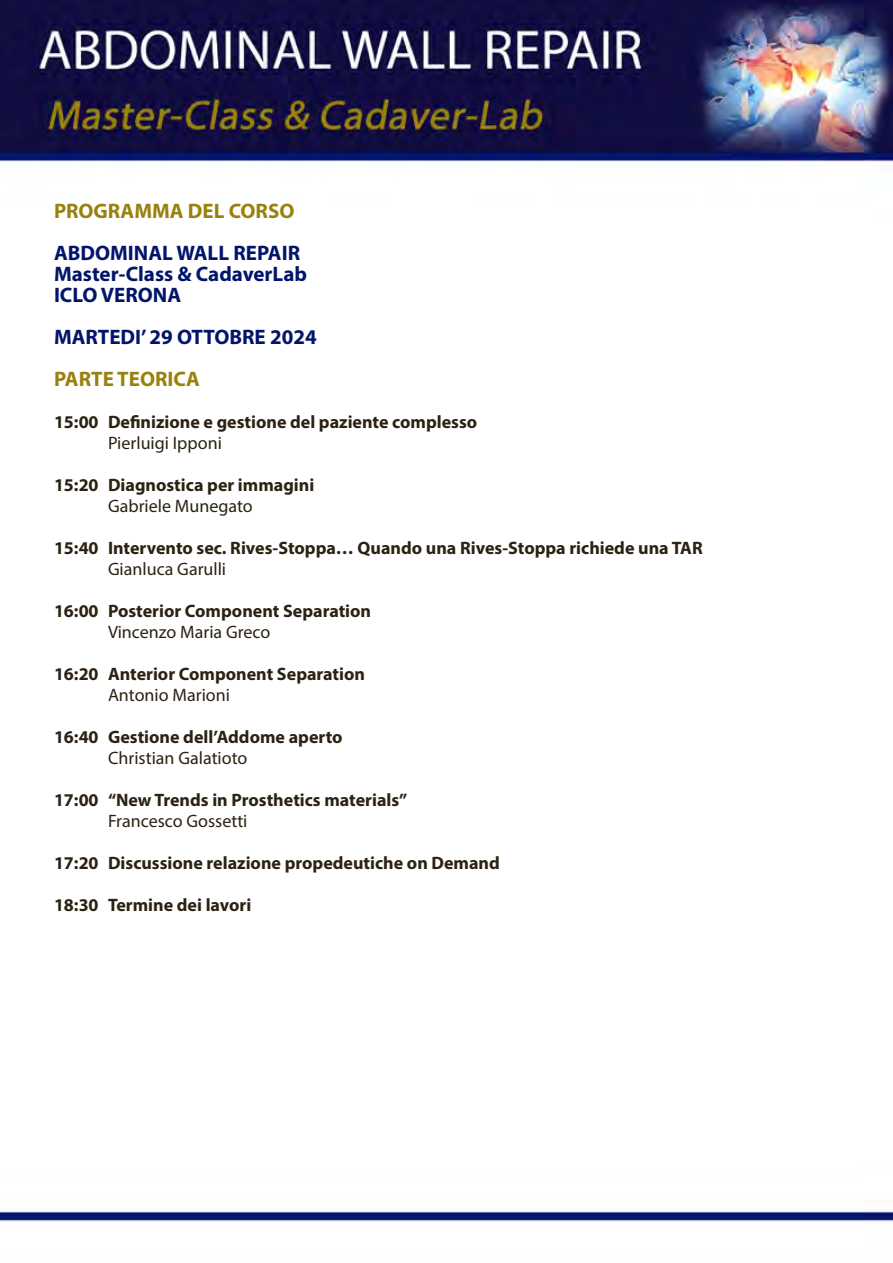
<style>
.page{position:relative;width:893px;height:1263px;background:#fff}
.page>*{position:absolute;margin:0;border:0;box-sizing:border-box;transform-origin:0 0}
.t1{font:700 21px/21px "Myriad Pro";color:#02156b}
.t2{font:700 21px "Myriad Pro";color:#99810f}
.t3{font:700 18px "Myriad Pro";color:#2b2212}
.t4{font:18px "Myriad Pro";color:#2b2212}
</style>
<div class="page">
<img style="left:0;top:0;width:893px;height:1222px">
<p class="t2" style="left:54px;top:197px;width:242px">PROGRAMMA DEL CORSO</p>
<p class="t1" style="left:54px;top:241px;width:255px">ABDOMINAL WALL REPAIR<br>Master-Class &amp; CadaverLab<br>ICLO VERONA</p>
<p class="t1" style="left:54px;top:325px;width:264px">MARTEDI’ 29 OTTOBRE 2024</p>
<p class="t2" style="left:54px;top:365px;width:148px">PARTE TEORICA</p>
<p class="t3" style="left:54px;top:410px;width:425px">15:00 Definizione e gestione del paziente complesso</p>
<p class="t4" style="left:108px;top:432px;width:115px">Pierluigi Ipponi</p>
<p class="t3" style="left:54px;top:473px;width:262px">15:20 Diagnostica per immagini</p>
<p class="t4" style="left:108px;top:495px;width:146px">Gabriele Munegato</p>
<p class="t3" style="left:54px;top:536px;width:650px">15:40 Intervento sec. Rives-Stoppa… Quando una Rives-Stoppa richiede una TAR</p>
<p class="t4" style="left:108px;top:558px;width:120px">Gianluca Garulli</p>
<p class="t3" style="left:54px;top:599px;width:319px">16:00 Posterior Component Separation</p>
<p class="t4" style="left:108px;top:621px;width:164px">Vincenzo Maria Greco</p>
<p class="t3" style="left:54px;top:662px;width:313px">16:20 Anterior Component Separation</p>
<p class="t4" style="left:108px;top:684px;width:124px">Antonio Marioni</p>
<p class="t3" style="left:54px;top:725px;width:290px">16:40 Gestione dell’Addome aperto</p>
<p class="t4" style="left:108px;top:747px;width:141px">Christian Galatioto</p>
<p class="t3" style="left:54px;top:788px;width:355px">17:00 “New Trends in Prosthetics materials”</p>
<p class="t4" style="left:108px;top:810px;width:141px">Francesco Gossetti</p>
<p class="t3" style="left:54px;top:851px;width:447px">17:20 Discussione relazione propedeutiche on Demand</p>
<p class="t3" style="left:54px;top:893px;width:199px">18:30 Termine dei lavori</p>
</div>
